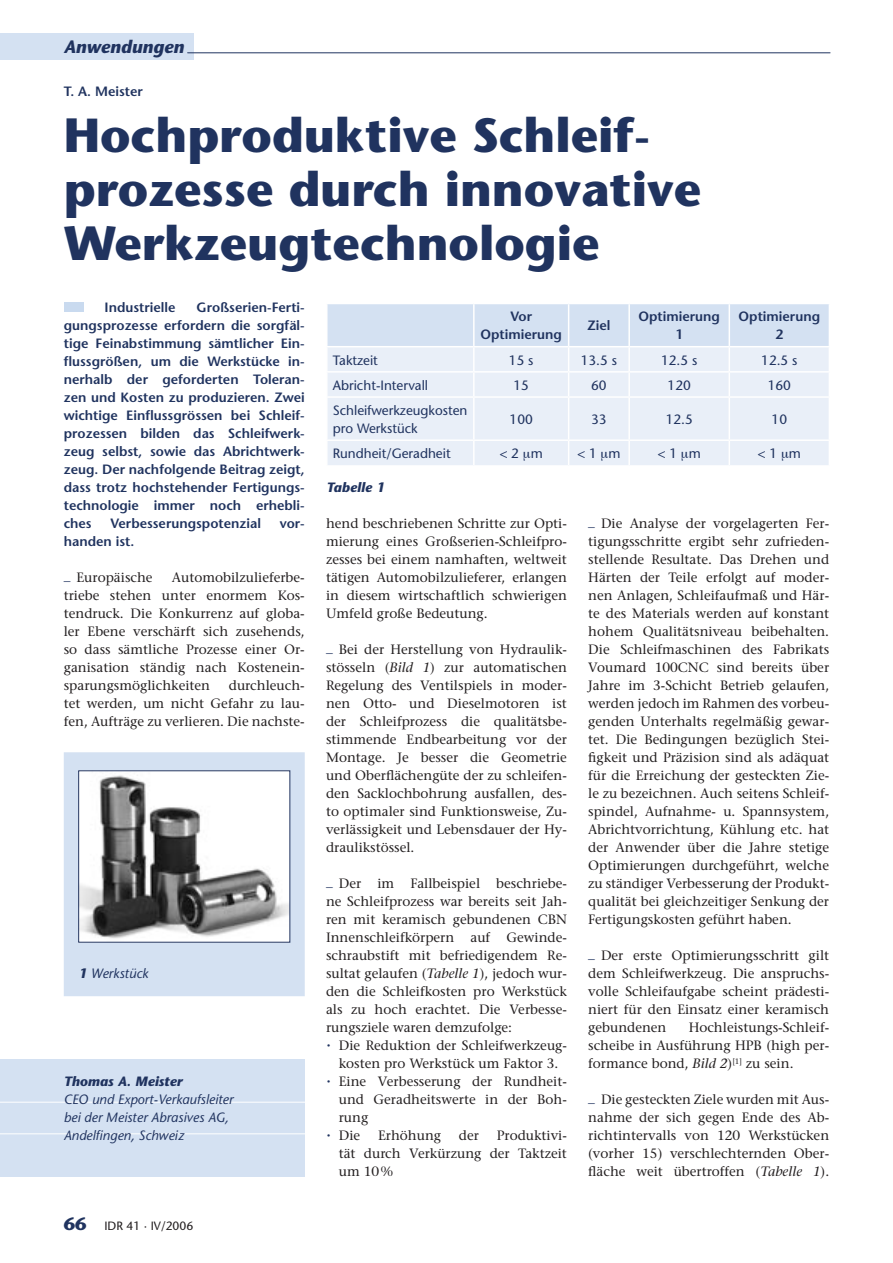
<style>
.page{position:relative;width:893px;height:1263px;background:#fff}
.page>*{position:absolute;margin:0;border:0;box-sizing:border-box;transform-origin:0 0}
.t1{font:700 48px/54px "Stone Sans";color:#20335f}
.t2{font:italic 700 18px "Stone Sans";color:#20335f}
.t3{font:13.5px/18px "Stone Serif";color:#231f20;text-align:justify}
.t4{font:600 13.5px/18px "Stone Sans";color:#20335f;text-align:center}
.t5{font:13.5px/18px "Stone Sans";color:#20335f}
.t6{font:italic 13.5px/18px "Stone Sans";color:#20335f}
.t7{font:italic 700 13.5px "Stone Sans";color:#20335f}
.t8{font:12px "Stone Sans";color:#231f20}
.s1{color:#20335f}
.s2{font-weight:700}
.s3{font-weight:700;font-size:18px;color:#20335f}
.s4{font-style:italic}
.s5{font-size:18px;color:#20335f}
</style>
<div class="page">
<div style="left:0;top:33px;width:193px;height:27px;background:#d4e1f2"></div>
<hr style="left:188px;top:52px;width:642px;height:1px;background:#20335f">
<div style="left:64px;top:302px;width:20px;height:10px;background:#c9daef"></div>
<div style="left:0;top:1059px;width:305px;height:117px;background:#d4e1f2"></div>
<hr style="left:0;top:1102px;width:305px;height:1px;background:#fff">
<hr style="left:0;top:1133px;width:305px;height:1px;background:#fff">
<div style="left:327px;top:398px;width:502px;height:67px;background:#e9eff8"></div>
<svg style="left:327px;top:304px;width:502px;height:92px;background:#e0e9f5"></svg>
<hr style="left:473px;top:398px;width:2px;height:41px;background:#fff">
<hr style="left:568px;top:398px;width:1px;height:41px;background:#fff">
<hr style="left:628px;top:398px;width:2px;height:41px;background:#fff">
<hr style="left:729px;top:398px;width:1px;height:41px;background:#fff">
<hr style="left:326px;top:439px;width:148px;height:2px;background:#fff">
<hr style="left:474px;top:439px;width:95px;height:2px;background:#fff">
<hr style="left:473px;top:441px;width:2px;height:24px;background:#fff">
<hr style="left:569px;top:439px;width:60px;height:2px;background:#fff">
<svg style="left:568px;top:441px;width:1px;height:24px"></svg>
<hr style="left:629px;top:439px;width:100px;height:2px;background:#fff">
<hr style="left:628px;top:441px;width:2px;height:24px;background:#fff">
<hr style="left:729px;top:439px;width:101px;height:2px;background:#fff">
<svg style="left:729px;top:441px;width:1px;height:24px"></svg>
<div style="left:64px;top:752px;width:241px;height:244px;background:#d4e1f2"></div>
<img style="left:80px;top:772px;width:208px;height:168px">
<svg style="left:524px;top:452px;width:6px;height:9px"></svg>
<svg style="left:602px;top:452px;width:6px;height:9px"></svg>
<svg style="left:682px;top:452px;width:6px;height:9px"></svg>
<svg style="left:782px;top:452px;width:7px;height:9px"></svg>
<h2 class="t2" style="left:64px;top:36px;width:122px">Anwendungen</h2>
<p class="t4" style="left:64px;top:82px;width:81px">T. A. Meister</p>
<h1 class="t1" style="left:64px;top:107px;width:639px">Hochproduktive Schleif&shy;prozesse durch innovative<br>Werkzeugtechnologie</h1>
<p class="t4" style="left:64px;top:298px;width:242px;text-align:justify;text-indent:133px">Großserien-Ferti&shy;gungsprozesse erfordern die sorgfäl&shy;tige Feinabstimmung sämtlicher Ein&shy;flussgrößen, um die Werkstücke in&shy;nerhalb der geforderten Toleran&shy;zen und Kosten zu produzieren. Zwei wichtige Einflussgrössen bei Schleif&shy;prozessen bilden das Schleifwerk&shy;zeug selbst, sowie das Abrichtwerk&shy;zeug. Der nachfolgende Beitrag zeigt, dass trotz hochstehender Fertigungs&shy;technologie immer noch erhebli&shy;ches</p>
<p class="t4" style="left:105px;top:298px;width:72px">Industrielle</p>
<p class="t4" style="left:110px;top:514px;width:152px">Verbesserungspotenzial</p>
<p class="t4" style="left:280px;top:514px;width:27px">vor-</p>
<p class="t4" style="left:64px;top:532px;width:72px">handen ist.</p>
<p class="t3" style="left:64px;top:568px;width:90px"><span class="s1">_</span> Europäische</p>
<p class="t3" style="left:64px;top:568px;width:242px;text-indent:108px">Automobilzulieferbe&shy;triebe stehen unter enormem Kos&shy;tendruck. Die Konkurrenz auf globa&shy;ler Ebene verschärft sich zusehends, so dass sämtliche Prozesse einer Or&shy;ganisation ständig nach Kostenein&shy;sparungsmöglichkeiten</p>
<p class="t3" style="left:64px;top:676px;width:242px;text-indent:165px">durchleuch&shy;tet werden, um nicht Gefahr zu lau&shy;fen, Aufträge zu verlieren. Die nachste-</p>
<p class="t6" style="left:79px;top:964px;width:71px"><span class="s2">1</span> Werkstück</p>
<p class="t7" style="left:64px;top:1073px;width:120px">Thomas A. Meister</p>
<p class="t6" style="left:64px;top:1090px;width:171px">CEO und Export-Verkaufsleiter bei der Meister Abrasives AG,<br>Andelfingen, Schweiz</p>
<p class="t8" style="left:64px;top:1219px;width:131px"><span class="s3">66</span> IDR 41 · IV/2006</p>
<p class="t4" style="left:480px;top:308px;width:83px">Vor<br>Optimierung</p>
<p class="t4" style="left:587px;top:317px;width:24px">Ziel</p>
<p class="t4" style="left:638px;top:308px;width:83px">Optimierung<br>1</p>
<p class="t4" style="left:739px;top:308px;width:83px">Optimierung<br>2</p>
<p class="t5" style="left:333px;top:351px;width:47px">Taktzeit</p>
<p class="t5" style="left:509px;top:351px;width:26px">15 s</p>
<p class="t5" style="left:581px;top:351px;width:38px">13.5 s</p>
<p class="t5" style="left:661px;top:351px;width:38px">12.5 s</p>
<p class="t5" style="left:761px;top:351px;width:38px">12.5 s</p>
<p class="t5" style="left:333px;top:376px;width:97px">Abricht-Intervall</p>
<p class="t5" style="left:513px;top:376px;width:17px">15</p>
<p class="t5" style="left:591px;top:376px;width:17px">60</p>
<p class="t5" style="left:668px;top:376px;width:25px">120</p>
<p class="t5" style="left:768px;top:376px;width:25px">160</p>
<p class="t5" style="left:333px;top:401px;width:136px">Schleifwerkzeugkosten pro Werkstück</p>
<p class="t5" style="left:510px;top:410px;width:25px">100</p>
<p class="t5" style="left:591px;top:410px;width:17px">33</p>
<p class="t5" style="left:666px;top:410px;width:29px">12.5</p>
<p class="t5" style="left:772px;top:410px;width:17px">10</p>
<p class="t5" style="left:333px;top:445px;width:119px">Rundheit/Geradheit</p>
<p class="t5" style="left:500px;top:445px;width:45px">&lt; 2 m</p>
<p class="t5" style="left:577px;top:445px;width:45px">&lt; 1 m</p>
<p class="t5" style="left:658px;top:445px;width:45px">&lt; 1 m</p>
<p class="t5" style="left:758px;top:445px;width:45px">&lt; 1 m</p>
<p class="t7" style="left:327px;top:479px;width:60px">Tabelle 1</p>
<p class="t3" style="left:326px;top:514px;width:242px">hend beschriebenen Schritte zur Opti&shy;mierung eines Großserien-Schleifpro&shy;zesses bei einem namhaften, weltweit tätigen Automobilzulieferer, erlangen in diesem wirtschaftlich schwierigen Umfeld große Bedeutung.</p>
<p class="t3" style="left:326px;top:640px;width:242px"><span class="s1">_</span> Bei der Herstellung von Hydraulik&shy;stösseln (<span class="s4">Bild 1</span>) zur automatischen Regelung des Ventilspiels in moder&shy;nen Otto- und Dieselmotoren ist der Schleifprozess die qualitätsbe&shy;stimmende Endbearbeitung vor der Montage. Je besser die Geometrie und Oberflächengüte der zu schleifen&shy;den Sacklochbohrung ausfallen, des&shy;to optimaler sind Funktionsweise, Zu&shy;verlässigkeit und Lebensdauer der Hy&shy;draulikstössel.</p>
<p class="t3" style="left:326px;top:874px;width:242px"><span class="s1">_</span> Der im Fallbeispiel beschriebe-</p>
<p class="t3" style="left:326px;top:892px;width:242px">ne Schleifprozess war bereits seit Jah-</p>
<p class="t3" style="left:326px;top:910px;width:242px">ren mit keramisch gebundenen CBN</p>
<p class="t3" style="left:326px;top:928px;width:242px">Innenschleifkörpern auf Gewinde-</p>
<p class="t3" style="left:326px;top:946px;width:242px">schraubstift mit befriedigendem Re-</p>
<p class="t3" style="left:326px;top:964px;width:242px">sultat gelaufen (<span class="s4">Tabelle 1</span>), jedoch wur-</p>
<p class="t3" style="left:326px;top:982px;width:242px">den die Schleifkosten pro Werkstück</p>
<p class="t3" style="left:326px;top:1000px;width:242px">als zu hoch erachtet. Die Verbesse-</p>
<p class="t3" style="left:326px;top:1018px;width:188px">rungsziele waren demzufolge:</p>
<p class="t3" style="left:326px;top:1036px;width:242px"><span class="s5">·</span> Die Reduktion der Schleifwerkzeug-</p>
<p class="t3" style="left:339px;top:1054px;width:221px">kosten pro Werkstück um Faktor 3.</p>
<p class="t3" style="left:326px;top:1072px;width:242px"><span class="s5">·</span> Eine Verbesserung der Rundheit-</p>
<p class="t3" style="left:339px;top:1090px;width:230px">und Geradheitswerte in der Boh-</p>
<p class="t3" style="left:339px;top:1108px;width:31px">rung</p>
<p class="t3" style="left:326px;top:1126px;width:36px"><span class="s5">·</span> Die</p>
<p class="t3" style="left:378px;top:1126px;width:65px">Erhöhung</p>
<p class="t3" style="left:459px;top:1126px;width:22px">der</p>
<p class="t3" style="left:339px;top:1126px;width:230px;text-indent:158px">Produktivi&shy;tät durch Verkürzung der Taktzeit um 10 %</p>
<p class="t3" style="left:588px;top:514px;width:242px"><span class="s1">_</span> Die Analyse der vorgelagerten Fer&shy;tigungsschritte ergibt sehr zufrieden&shy;stellende Resultate. Das Drehen und Härten der Teile erfolgt auf moder&shy;nen Anlagen, Schleifaufmaß und Här&shy;te des Materials werden auf konstant hohem Qualitätsniveau beibehalten.<br>Die Schleifmaschinen des Fabrikats Voumard 100CNC sind bereits über Jahre im 3-Schicht Betrieb gelaufen, werden jedoch im Rahmen des vorbeu&shy;genden Unterhalts regelmäßig gewar&shy;tet. Die Bedingungen bezüglich Stei&shy;figkeit und Präzision sind als adäquat für die Erreichung der gesteckten Zie&shy;le zu bezeichnen. Auch seitens Schleif&shy;spindel, Aufnahme- u. Spannsystem, Abrichtvorrichtung, Kühlung etc. hat der Anwender über die Jahre stetige Optimierungen durchgeführt, welche zu ständiger Verbesserung der Produkt&shy;qualität bei gleichzeitiger Senkung der Fertigungskosten geführt haben.</p>
<p class="t3" style="left:588px;top:946px;width:242px"><span class="s1">_</span> Der erste Optimierungsschritt gilt dem Schleifwerkzeug. Die anspruchs&shy;volle Schleifaufgabe scheint prädesti&shy;niert für den Einsatz einer keramisch gebundenen</p>
<p class="t3" style="left:588px;top:1018px;width:242px;text-indent:100px">Hochleistungs-Schleif&shy;scheibe in Ausführung HPB (high per&shy;formance bond, <span class="s4">Bild 2</span>)<sup>[1]</sup> zu sein.</p>
<p class="t3" style="left:588px;top:1090px;width:242px"><span class="s1">_</span> Die gesteckten Ziele wurden mit Aus&shy;nahme der sich gegen Ende des Ab&shy;richtintervalls von 120 Werkstücken (vorher 15) verschlechternden Ober&shy;fläche weit übertroffen (<span class="s4">Tabelle 1</span>).</p>
</div>
